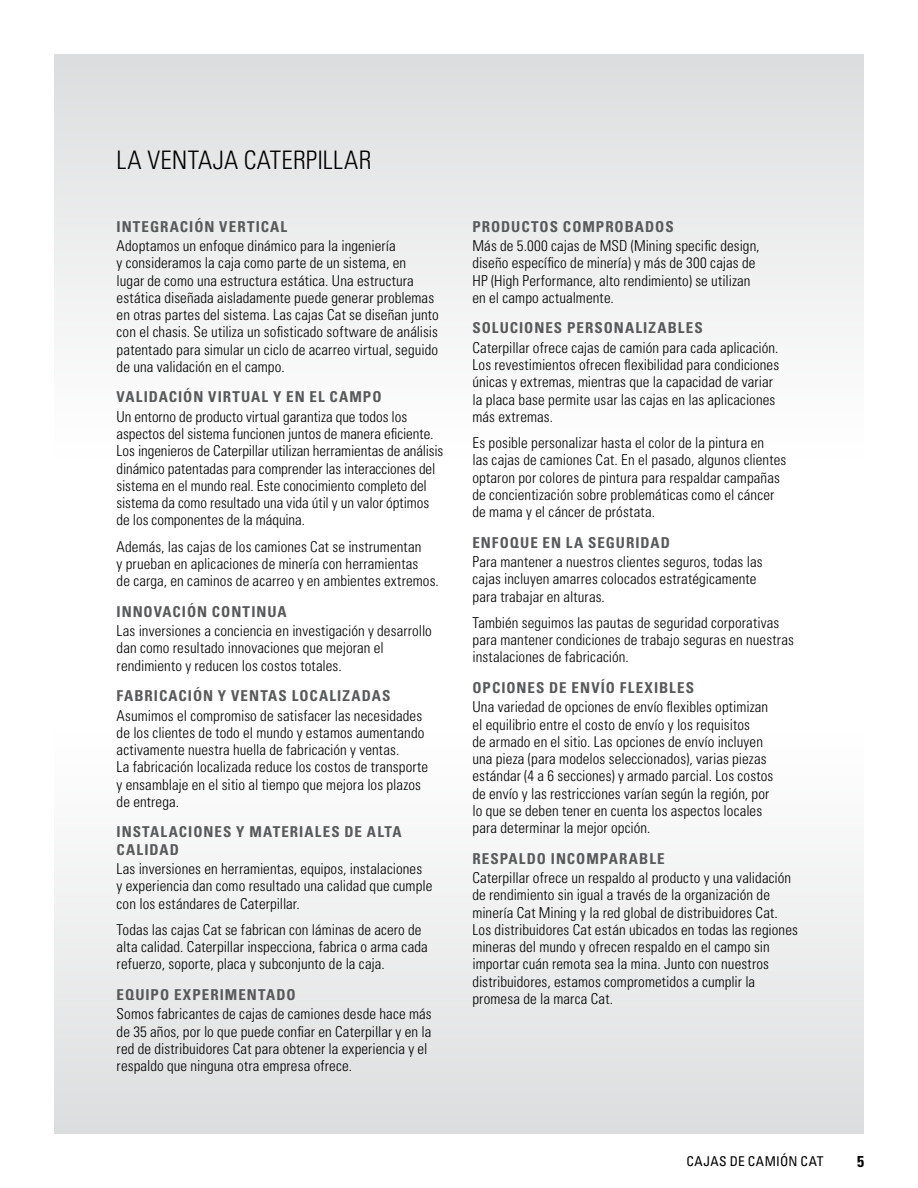
<style>
.page{position:relative;width:918px;height:1188px;background:#fff}
.page>*{position:absolute;margin:0;border:0;box-sizing:border-box;transform-origin:0 0}
.t1{font:300 condensed 25.5px "Univers LT Std";letter-spacing:.01em;color:#000}
.t2{font:700 condensed 15.75px "Univers LT Std";color:#000}
.t3{font:300 condensed 15px/17.2px "Univers LT Std";letter-spacing:.005em;color:#000}
.t4{font:700 condensed 15px/17.2px "Univers LT Std";letter-spacing:.065em;color:#58595b}
.t5{font:condensed 13.5px "Univers LT Std";letter-spacing:.03em;color:#000}
</style>
<div class="page">
<div style="left:54px;top:54px;width:810px;height:404px;background:linear-gradient(to bottom,#dcddde,#fff)"></div>
<div style="left:54px;top:730px;width:810px;height:404px;background:linear-gradient(to bottom,#fff,#dcddde)"></div>
<h1 class="t1" style="left:117px;top:145px;width:256px">LA VENTAJA CATERPILLAR</h1>
<p class="t4" style="left:117px;top:218px;width:172px">INTEGRACIÓN VERTICAL</p>
<p class="t3" style="left:117px;top:237px;width:324px">Adoptamos un enfoque dinámico para la ingeniería<br>y consideramos la caja como parte de un sistema, en<br>lugar de como una estructura estática. Una estructura estática diseñada aisladamente puede generar problemas en otras partes del sistema. Las cajas Cat se diseñan junto con el chasis. Se utiliza un sofisticado software de análisis patentado para simular un ciclo de acarreo virtual, seguido de una validación en el campo.</p>
<p class="t4" style="left:117px;top:388px;width:266px">VALIDACIÓN VIRTUAL Y EN EL CAMPO</p>
<p class="t3" style="left:117px;top:408px;width:328px">Un entorno de producto virtual garantiza que todos los aspectos del sistema funcionen juntos de manera eficiente.<br>Los ingenieros de Caterpillar utilizan herramientas de análisis dinámico patentadas para comprender las interacciones del sistema en el mundo real. Este conocimiento completo del sistema da como resultado una vida útil y un valor óptimos de los componentes de la máquina.</p>
<p class="t3" style="left:117px;top:538px;width:324px">Además, las cajas de los camiones Cat se instrumentan<br>y prueban en aplicaciones de minería con herramientas<br>de carga, en caminos de acarreo y en ambientes extremos.</p>
<p class="t4" style="left:117px;top:603px;width:172px">INNOVACIÓN CONTINUA</p>
<p class="t3" style="left:117px;top:622px;width:317px">Las inversiones a conciencia en investigación y desarrollo dan como resultado innovaciones que mejoran el rendimiento y reducen los costos totales.</p>
<p class="t4" style="left:117px;top:687px;width:275px">FABRICACIÓN Y VENTAS LOCALIZADAS</p>
<p class="t3" style="left:117px;top:707px;width:313px">Asumimos el compromiso de satisfacer las necesidades de los clientes de todo el mundo y estamos aumentando activamente nuestra huella de fabricación y ventas.<br>La fabricación localizada reduce los costos de transporte y ensamblaje en el sitio al tiempo que mejora los plazos de entrega.</p>
<p class="t4" style="left:117px;top:823px;width:286px">INSTALACIONES Y MATERIALES DE ALTA<br>CALIDAD</p>
<p class="t3" style="left:117px;top:860px;width:317px">Las inversiones en herramientas, equipos, instalaciones<br>y experiencia dan como resultado una calidad que cumple con los estándares de Caterpillar.</p>
<p class="t3" style="left:117px;top:921px;width:313px">Todas las cajas Cat se fabrican con láminas de acero de alta calidad. Caterpillar inspecciona, fabrica o arma cada refuerzo, soporte, placa y subconjunto de la caja.</p>
<p class="t4" style="left:117px;top:986px;width:180px">EQUIPO EXPERIMENTADO</p>
<p class="t3" style="left:117px;top:1005px;width:317px">Somos fabricantes de cajas de camiones desde hace más de 35 años, por lo que puede confiar en Caterpillar y en la red de distribuidores Cat para obtener la experiencia y el respaldo que ninguna otra empresa ofrece.</p>
<p class="t4" style="left:472px;top:218px;width:203px">PRODUCTOS COMPROBADOS</p>
<p class="t3" style="left:472px;top:237px;width:289px">Más de 5.000 cajas de MSD (Mining specific design, diseño específico de minería) y más de 300 cajas de HP (High Performance, alto rendimiento) se utilizan en el campo actualmente.</p>
<p class="t4" style="left:472px;top:319px;width:232px">SOLUCIONES PERSONALIZABLES</p>
<p class="t3" style="left:472px;top:339px;width:308px">Caterpillar ofrece cajas de camión para cada aplicación.<br>Los revestimientos ofrecen flexibilidad para condiciones únicas y extremas, mientras que la capacidad de variar la placa base permite usar las cajas en las aplicaciones más extremas.</p>
<p class="t3" style="left:472px;top:434px;width:315px">Es posible personalizar hasta el color de la pintura en<br>las cajas de camiones Cat. En el pasado, algunos clientes optaron por colores de pintura para respaldar campañas de concientización sobre problemáticas como el cáncer de mama y el cáncer de próstata.</p>
<p class="t4" style="left:472px;top:534px;width:199px">ENFOQUE EN LA SEGURIDAD</p>
<p class="t3" style="left:472px;top:553px;width:292px">Para mantener a nuestros clientes seguros, todas las cajas incluyen amarres colocados estratégicamente para trabajar en alturas.</p>
<p class="t3" style="left:472px;top:614px;width:323px">También seguimos las pautas de seguridad corporativas para mantener condiciones de trabajo seguras en nuestras instalaciones de fabricación.</p>
<p class="t4" style="left:472px;top:679px;width:223px">OPCIONES DE ENVÍO FLEXIBLES</p>
<p class="t3" style="left:472px;top:698px;width:302px">Una variedad de opciones de envío flexibles optimizan el equilibrio entre el costo de envío y los requisitos<br>de armado en el sitio. Las opciones de envío incluyen una pieza (para modelos seleccionados), varias piezas estándar (4 a 6 secciones) y armado parcial. Los costos de envío y las restricciones varían según la región, por lo que se deben tener en cuenta los aspectos locales para determinar la mejor opción.</p>
<p class="t4" style="left:472px;top:850px;width:194px">RESPALDO INCOMPARABLE</p>
<p class="t3" style="left:472px;top:869px;width:327px">Caterpillar ofrece un respaldo al producto y una validación de rendimiento sin igual a través de la organización de minería Cat Mining y la red global de distribuidores Cat.<br>Los distribuidores Cat están ubicados en todas las regiones mineras del mundo y ofrecen respaldo en el campo sin importar cuán remota sea la mina. Junto con nuestros distribuidores, estamos comprometidos a cumplir la promesa de la marca Cat.</p>
<p class="t5" style="left:686px;top:1153px;width:139px">CAJAS DE CAMIÓN CAT</p>
<p class="t2" style="left:857px;top:1151px;width:8px">5</p>
</div>
